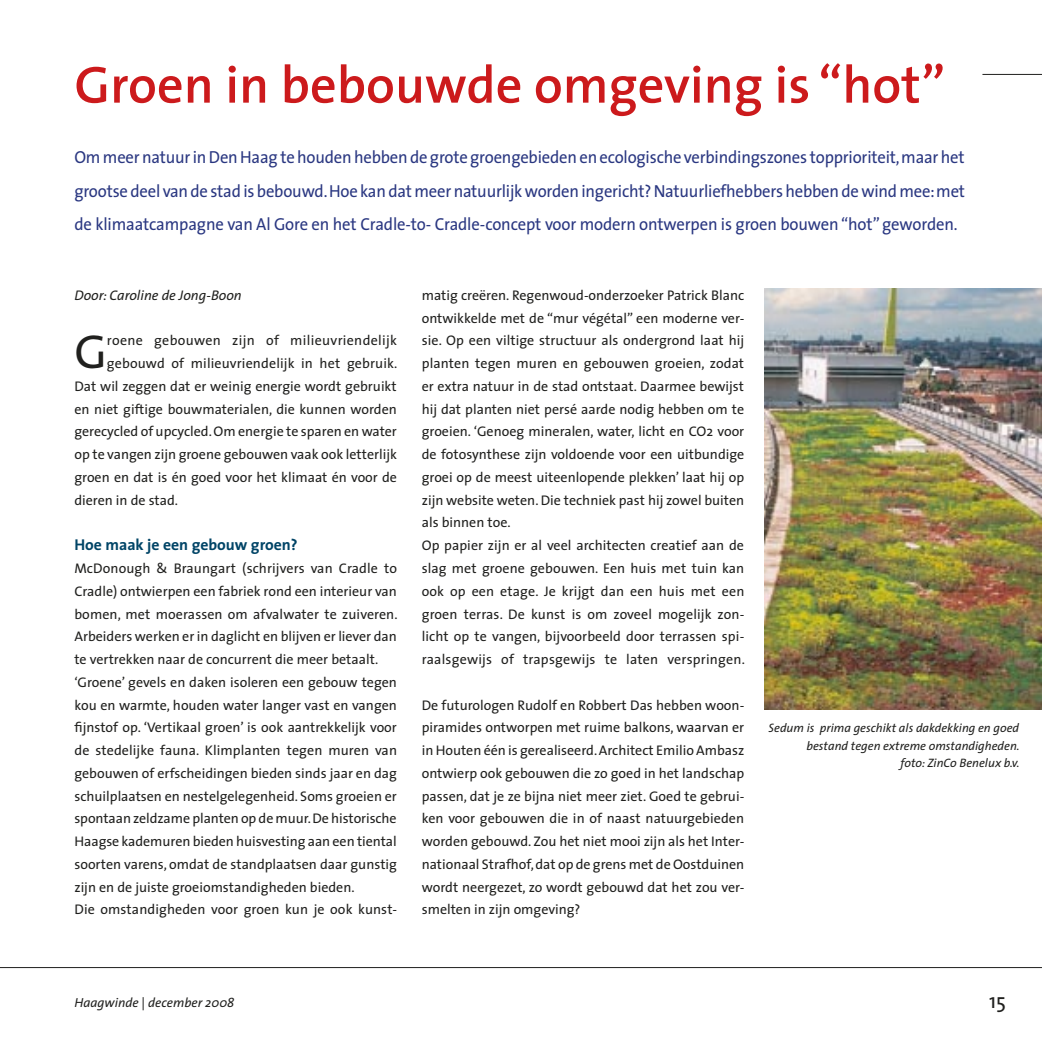
<style>
.page{position:relative;width:1042px;height:1042px;background:#fff}
.page>*{position:absolute;margin:0;border:0;box-sizing:border-box;transform-origin:0 0}
.t1{font:600 52.5px "The Sans";color:#cc1a1c}
.t2{font:47.77px "The Sans";color:#20201e}
.t3{font:21px "The Sans";color:#20201e}
.t4{font:17.5px/33.2px "The Sans";letter-spacing:-.01em;color:#2a3781;text-align:justify;scale:.95 1}
.t5{font:700 15.75px "The Sans";color:#046}
.t6{font:14px/22.8px "The Sans";color:#20201e}
.t7{font:14px "The Sans";letter-spacing:.02em;color:#20201e}
.t8{font:italic 14px "The Sans";color:#20201e}
.t9{font:italic 13.12px "The Sans";color:#20201e}
.t10{font:italic 12.25px/17.5px "The Sans";color:#20201e;text-align:right}
</style>
<div class="page">
<img style="left:764px;top:289px;width:278px;height:420px">
<hr style="left:0;top:967px;width:1042px;height:1px;background:#20201e">
<hr style="left:982px;top:74px;width:60px;height:1px;background:#20201e">
<h1 class="t1" style="left:74px;top:41px;width:872px">Groen in bebouwde omgeving is “hot”</h1>
<p class="t4" style="left:74px;top:140px;width:939px">Om meer natuur in Den Haag te houden hebben de grote groengebieden en ecologische verbindingszones topprioriteit, maar het grootse deel van de stad is bebouwd. Hoe kan dat meer natuurlijk worden ingericht? Natuurliefhebbers hebben de wind mee: met de klimaatcampagne van Al Gore en het Cradle-to- Cradle-concept voor modern ontwerpen is groen bouwen “hot” geworden.</p>
<p class="t8" style="left:74px;top:283px;width:169px">Door: Caroline de Jong-Boon</p>
<h2 class="t2" style="left:74px;top:312px;width:34px">G</h2>
<p class="t7" style="left:107px;top:329px;width:292px">roene gebouwen zijn of milieuvriendelijk</p>
<p class="t6" style="left:107px;top:352px;width:292px">gebouwd of milieuvriendelijk in het gebruik.</p>
<p class="t6" style="left:74px;top:374px;width:324px">Dat wil zeggen dat er weinig energie wordt gebruikt</p>
<p class="t6" style="left:74px;top:397px;width:324px">en niet giftige bouwmaterialen, die kunnen worden</p>
<p class="t6" style="left:74px;top:420px;width:324px">gerecycled of upcycled. Om energie te sparen en water</p>
<p class="t6" style="left:74px;top:443px;width:324px">op te vangen zijn groene gebouwen vaak ook letterlijk</p>
<p class="t6" style="left:74px;top:465px;width:324px">groen en dat is én goed voor het klimaat én voor de</p>
<p class="t6" style="left:74px;top:488px;width:105px">dieren in de stad.</p>
<p class="t5" style="left:74px;top:532px;width:225px">Hoe maak je een gebouw groen?</p>
<p class="t6" style="left:74px;top:556px;width:325px">McDonough &amp; Braungart (schrijvers van Cradle to Cradle) ontwierpen een fabriek rond een interieur van bomen, met moerassen om afvalwater te zuiveren.<br>Arbeiders werken er in daglicht en blijven er liever dan te vertrekken naar de concurrent die meer betaalt. ‘Groene’ gevels en daken isoleren een gebouw tegen kou en warmte, houden water langer vast en vangen fijnstof op. ‘Vertikaal groen’ is ook aantrekkelijk voor de stedelijke fauna. Klimplanten tegen muren van gebouwen of erfscheidingen bieden sinds jaar en dag schuilplaatsen en nestelgelegenheid. Soms groeien er spontaan zeldzame planten op de muur. De historische Haagse kademuren bieden huisvesting aan een tiental soorten varens, omdat de standplaatsen daar gunstig zijn en de juiste groeiomstandigheden bieden.<br>Die omstandigheden voor groen kun je ook kunst-</p>
<p class="t6" style="left:422px;top:283px;width:325px">matig creëren. Regenwoud-onderzoeker Patrick Blanc ontwikkelde met de “mur végétal” een moderne ver&shy;sie. Op een viltige structuur als ondergrond laat hij planten tegen muren en gebouwen groeien, zodat er extra natuur in de stad ontstaat. Daarmee bewijst hij dat planten niet persé aarde nodig hebben om te groeien. ‘Genoeg mineralen, water, licht en CO2 voor de fotosynthese zijn voldoende voor een uitbundige groei op de meest uiteenlopende plekken’ laat hij op zijn website weten. Die techniek past hij zowel buiten als binnen toe.<br>Op papier zijn er al veel architecten creatief aan de slag met groene gebouwen. Een huis met tuin kan ook op een etage. Je krijgt dan een huis met een groen terras. De kunst is om zoveel mogelijk zon&shy;licht op te vangen, bijvoorbeeld door terrassen spi&shy;raalsgewijs of trapsgewijs te laten verspringen.</p>
<p class="t6" style="left:422px;top:693px;width:324px;text-align:justify">De futurologen Rudolf en Robbert Das hebben woon&shy;piramides ontworpen met ruime balkons, waarvan er in Houten één is gerealiseerd. Architect Emilio Ambasz ontwierp ook gebouwen die zo goed in het landschap passen, dat je ze bijna niet meer ziet. Goed te gebrui&shy;ken voor gebouwen die in of naast natuurgebieden worden gebouwd. Zou het niet mooi zijn als het Inter&shy;nationaal Strafhof, dat op de grens met de Oostduinen wordt neergezet, zo wordt gebouwd dat het zou ver&shy;smelten in zijn omgeving?</p>
<p class="t10" style="left:768px;top:719px;width:252px">Sedum is prima geschikt als dakdekking en goed bestand tegen extreme omstandigheden.<br>foto: ZinCo Benelux b.v.</p>
<p class="t9" style="left:74px;top:991px;width:161px">Haagwinde | december 2008</p>
<h3 class="t3" style="left:989px;top:983px;width:18px">15</h3>
</div>
